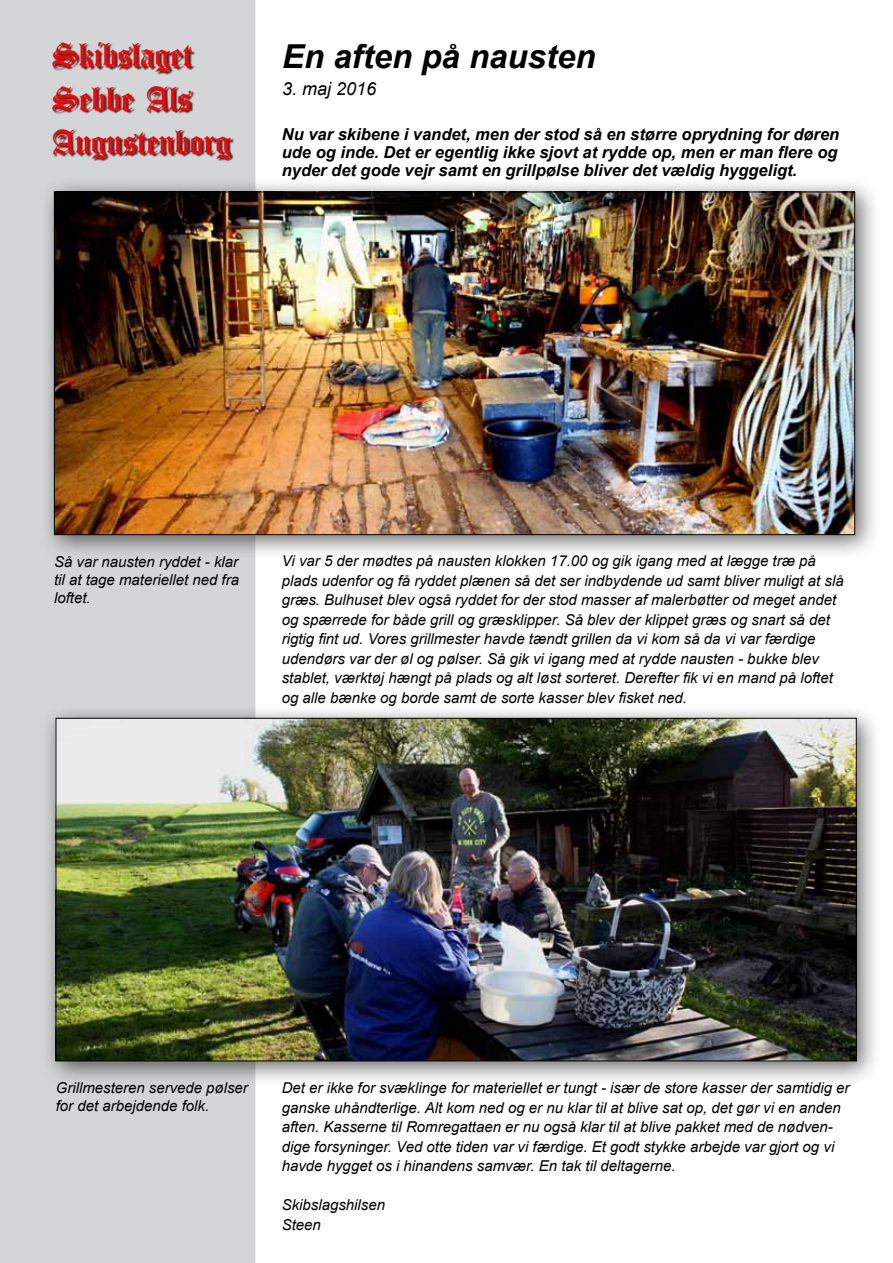
<style>
.page{position:relative;width:893px;height:1263px;background:#fff}
.page>*{position:absolute;margin:0;border:0;box-sizing:border-box;transform-origin:0 0}
.t1{font:36px/43.2px "Canterbury";color:#f00}
.t2{font:italic 700 33px "Arial";color:#000}
.t3{font:italic 18px "Arial";color:#000}
.t4{font:italic 700 16.5px/18px "Arial";color:#000;text-align:justify}
.t5{font:italic 15px/19.5px "Arial";color:#000}
</style>
<div class="page">
<div style="left:1px;top:1px;width:254px;height:1261px;background:#d3d5d6"></div>
<div style="left:0;top:0;width:255px;height:1263px;border:2px solid #d3d5d6"></div>
<div style="left:38px;top:176px;width:841px;height:383px;background:#000;opacity:.6"></div>
<img style="left:56px;top:194px;width:797px;height:339px">
<div style="left:53px;top:43px;width:181px;height:119px;background:#000;opacity:.75"></div>
<div style="left:40px;top:702px;width:841px;height:383px;background:#000;opacity:.6"></div>
<img style="left:58px;top:720px;width:796px;height:339px">
<h1 class="t1" style="left:52px;top:34px;width:180px">Skibslaget<br>Sebbe Als<br>Augustenborg</h1>
<h2 class="t2" style="left:282px;top:34px;width:315px">En aften på nausten</h2>
<p class="t3" style="left:282px;top:77px;width:96px">3. maj 2016</p>
<p class="t4" style="left:282px;top:126px;width:559px">Nu var skibene i vandet, men der stod så en større oprydning for døren ude og inde. Det er egentlig ikke sjovt at rydde op, men er man flere og nyder det gode vejr samt en grillpølse bliver det vældig hyggeligt.</p>
<p class="t5" style="left:54px;top:553px;width:187px;line-height:18px;text-align:justify">Så var nausten ryddet - klar til at tage materiellet ned fra loftet.</p>
<p class="t5" style="left:282px;top:552px;width:563px">Vi var 5 der mødtes på nausten klokken 17.00 og gik igang med at lægge træ på plads udenfor og få ryddet plænen så det ser indbydende ud samt bliver muligt at slå græs. Bulhuset blev også ryddet for der stod masser af malerbøtter od meget andet og spærrede for både grill og græsklipper. Så blev der klippet græs og snart så det rigtig fint ud. Vores grillmester havde tændt grillen da vi kom så da vi var færdige udendørs var der øl og pølser. Så gik vi igang med at rydde nausten - bukke blev stablet, værktøj hængt på plads og alt løst sorteret. Derefter fik vi en mand på loftet og alle bænke og borde samt de sorte kasser blev fisket ned.</p>
<p class="t5" style="left:56px;top:1079px;width:194px;line-height:18px">Grillmesteren servede pølser for det arbejdende folk.</p>
<p class="t5" style="left:282px;top:1078px;width:569px">Det er ikke for svæklinge for materiellet er tungt - især de store kasser der samtidig er ganske uhåndterlige. Alt kom ned og er nu klar til at blive sat op, det gør vi en anden aften. Kasserne til Romregattaen er nu også klar til at blive pakket med de nødven&shy;dige forsyninger. Ved otte tiden var vi færdige. Et godt stykke arbejde var gjort og vi havde hygget os i hinandens samvær. En tak til deltagerne.</p>
<p class="t5" style="left:282px;top:1195px;width:105px">Skibslagshilsen<br>Steen</p>
</div>
